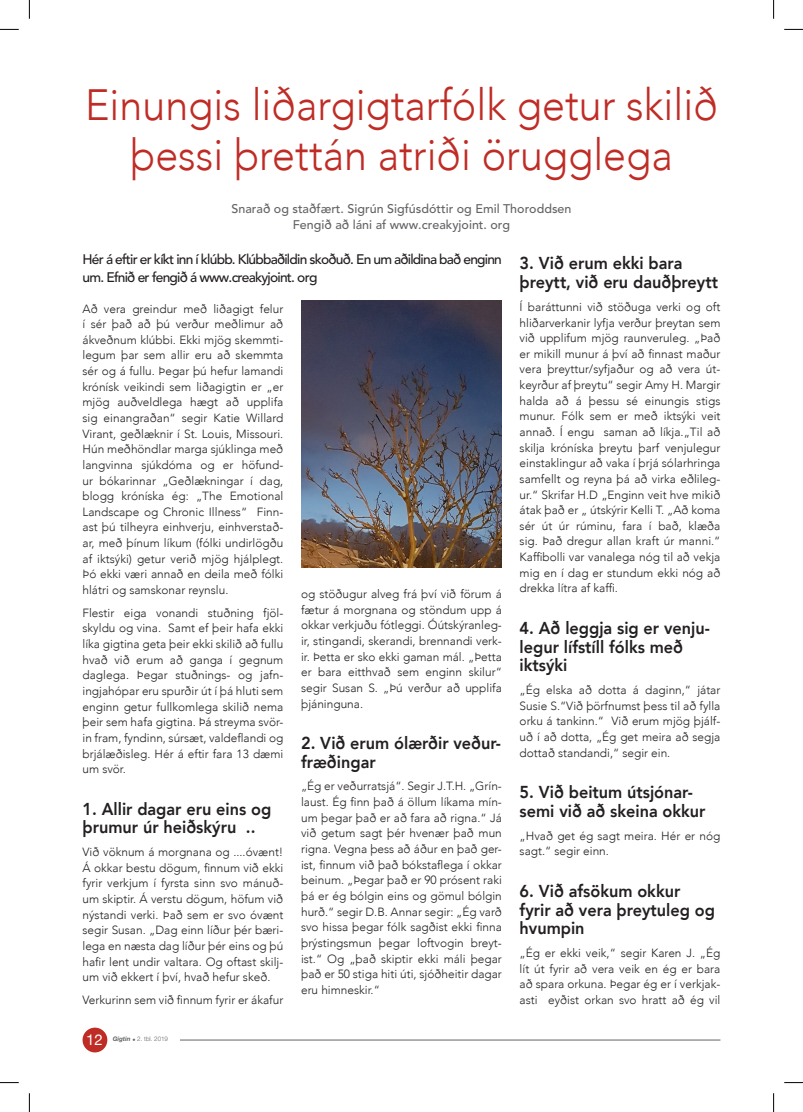
<style>
.page{position:relative;width:803px;height:1112px;background:#fff}
.page>*{position:absolute;margin:0;border:0;box-sizing:border-box;transform-origin:0 0}
.t1{font:300 43.75px/50px "Avenir";color:#bf2c25;text-align:center;scale:.94 1}
.t2{font:800 17.25px/18.8px "Avenir";color:#231f20;scale:.94 1}
.t3{font:15px "Helvetica Neue";color:#fff}
.t4{font:500 13.75px/18.8px "Avenir";letter-spacing:-.055em;color:#231f20}
.t5{font:500 12.5px/16.2px "Avenir";color:#636466;text-align:center}
.t6{font:300 11.88px/15.6px "Avenir";color:#231f20;text-align:justify}
.t7{font:300 6.25px "Helvetica Neue";color:#636466}
.s1{font-weight:700;font-style:italic}
.s2{font-weight:700}
</style>
<div class="page">
<div style="left:83px;top:1027px;width:24px;height:25px;background:#bf2c25;border-radius:50%"></div>
<hr style="left:180px;top:1039px;width:540px;height:1px;background:#636466">
<img style="left:301px;top:300px;width:201px;height:267px">
<svg style="left:0;top:29px;width:19px;height:1px"></svg>
<svg style="left:784px;top:29px;width:19px;height:1px"></svg>
<svg style="left:0;top:1082px;width:19px;height:1px"></svg>
<svg style="left:784px;top:1082px;width:19px;height:1px"></svg>
<svg style="left:29px;top:0;width:1px;height:19px"></svg>
<svg style="left:29px;top:1093px;width:1px;height:18px"></svg>
<svg style="left:773px;top:0;width:1px;height:19px"></svg>
<svg style="left:773px;top:1093px;width:1px;height:18px"></svg>
<h1 class="t1" style="left:85px;top:80px;width:675px">Einungis liðargigtarfólk getur skilið þessi þrettán atriði örugglega</h1>
<p class="t5" style="left:231px;top:201px;width:341px">Snarað og staðfært. Sigrún Sigfúsdóttir og Emil Thoroddsen<br>Fengið að láni af www.creakyjoint. org</p>
<p class="t4" style="left:83px;top:250px;width:421px">Hér á eftir er kíkt inn í klúbb. Klúbbaðildin skoðuð. En um aðildina bað enginn um. Efnið er fengið á www.creakyjoint. org</p>
<p class="t6" style="left:83px;top:300px;width:202px">Að vera greindur með liðagigt felur í sér það að þú verður meðlimur að ákveðnum klúbbi. Ekki mjög skemmti&shy;legum þar sem allir eru að skemmta sér og á fullu. Þegar þú hefur lamandi krónísk veikindi sem liðagigtin er „er mjög auðveldlega hægt að upplifa sig einangraðan“ segir Katie Willard Virant, geðlæknir í St. Louis, Missouri.<br>Hún meðhöndlar marga sjúklinga með langvinna sjúkdóma og er höfund&shy;ur bókarinnar „Geðlækningar í dag, blogg króníska ég: „The Emotional Landscape og Chronic Illness“ Finn&shy;ast þú tilheyra einhverju, einhverstað&shy;ar, með þínum líkum (fólki undirlögðu af iktsýki) getur verið mjög hjálplegt.<br>Þó ekki væri annað en deila með fólki hlátri og samskonar reynslu.</p>
<p class="t6" style="left:83px;top:604px;width:202px">Flestir eiga vonandi stuðning fjöl&shy;skyldu og vina. Samt ef þeir hafa ekki líka gigtina geta þeir ekki skilið að fullu hvað við erum að ganga í gegnum daglega. Þegar stuðnings- og jafn&shy;ingjahópar eru spurðir út í þá hluti sem enginn getur fullkomlega skilið nema þeir sem hafa gigtina. Þá streyma svör&shy;in fram, fyndinn, súrsæt, valdeflandi og brjálæðisleg. Hér á eftir fara 13 dæmi um svör.</p>
<h2 class="t2" style="left:83px;top:799px;width:202px">1. Allir dagar eru eins og þrumur úr heiðskýru ..</h2>
<p class="t6" style="left:83px;top:844px;width:202px">Við vöknum á morgnana og ....óvænt!<br>Á okkar bestu dögum, finnum við ekki fyrir verkjum í fyrsta sinn svo mánuð&shy;um skiptir. Á verstu dögum, höfum við nýstandi verki. Það sem er svo óvænt segir Susan. „Dag einn líður þér bæri&shy;lega en næsta dag líður þér eins og þú hafir lent undir valtara. Og oftast skilj&shy;um við ekkert í því, hvað hefur skeð.</p>
<p class="t6" style="left:83px;top:991px;width:202px">Verkurinn sem við finnum fyrir er ákafur</p>
<p class="t3" style="left:86px;top:1028px;width:18px">12</p>
<p class="t7" style="left:113px;top:1034px;width:57px"><span class="s1">Gigtin</span> <span class="s2">•</span> 2. tbl. 2019</p>
<p class="t6" style="left:301px;top:586px;width:202px">og stöðugur alveg frá því við förum á fætur á morgnana og stöndum upp á okkar verkjuðu fótleggi. Óútskýranleg&shy;ir, stingandi, skerandi, brennandi verk&shy;ir. Þetta er sko ekki gaman mál. „Þetta er bara eitthvað sem enginn skilur“ segir Susan S. „Þú verður að upplifa þjáninguna.</p>
<h2 class="t2" style="left:301px;top:733px;width:214px">2. Við erum ólærðir veður&shy;fræðingar</h2>
<p class="t6" style="left:301px;top:778px;width:202px">„Ég er veðurratsjá“. Segir J.T.H. „Grín&shy;laust. Ég finn það á öllum líkama mín&shy;um þegar það er að fara að rigna.“ Já við getum sagt þér hvenær það mun rigna. Vegna þess að áður en það ger&shy;ist, finnum við það bókstaflega í okkar beinum. „Þegar það er 90 prósent raki þá er ég bólgin eins og gömul bólgin hurð.“ segir D.B. Annar segir: „Ég varð svo hissa þegar fólk sagðist ekki finna þrýstingsmun þegar loftvogin breyt&shy;ist.“ Og „það skiptir ekki máli þegar það er 50 stiga hiti úti, sjóðheitir dagar eru himneskir.“</p>
<h2 class="t2" style="left:520px;top:254px;width:213px">3. Við erum ekki bara þreytt, við eru dauðþreytt</h2>
<p class="t6" style="left:520px;top:299px;width:202px">Í baráttunni við stöðuga verki og oft hliðarverkanir lyfja verður þreytan sem við upplifum mjög raunveruleg. „Það er mikill munur á því að finnast maður vera þreyttur/syfjaður og að vera út&shy;keyrður af þreytu“ segir Amy H. Margir halda að á þessu sé einungis stigs munur. Fólk sem er með iktsýki veit annað. Í engu saman að líkja.„Til að skilja króníska þreytu þarf venjulegur einstaklingur að vaka í þrjá sólarhringa samfellt og reyna þá að virka eðlileg&shy;ur.“ Skrifar H.D „Enginn veit hve mikið átak það er „ útskýrir Kelli T. „Að koma sér út úr rúminu, fara í bað, klæða sig. Það dregur allan kraft úr manni.“ Kaffibolli var vanalega nóg til að vekja mig en í dag er stundum ekki nóg að drekka lítra af kaffi.</p>
<h2 class="t2" style="left:520px;top:618px;width:204px">4. Að leggja sig er venju&shy;legur lífstíll fólks með iktsýki</h2>
<p class="t6" style="left:520px;top:682px;width:202px">„Ég elska að dotta á daginn,“ játar Susie S.“Við þörfnumst þess til að fylla orku á tankinn.“ Við erum mjög þjálf&shy;uð í að dotta, „Ég get meira að segja dottað standandi,“ segir ein.</p>
<h2 class="t2" style="left:520px;top:782px;width:199px">5. Við beitum útsjónar&shy;semi við að skeina okkur</h2>
<p class="t6" style="left:520px;top:827px;width:202px">„Hvað get ég sagt meira. Hér er nóg sagt.“ segir einn.</p>
<h2 class="t2" style="left:520px;top:881px;width:209px">6. Við afsökum okkur fyrir að vera þreytuleg og hvumpin</h2>
<p class="t6" style="left:520px;top:944px;width:202px">„Ég er ekki veik,“ segir Karen J. „Ég lít út fyrir að vera veik en ég er bara að spara orkuna. Þegar ég er í verkjak&shy;asti eyðist orkan svo hratt að ég vil</p>
</div>
